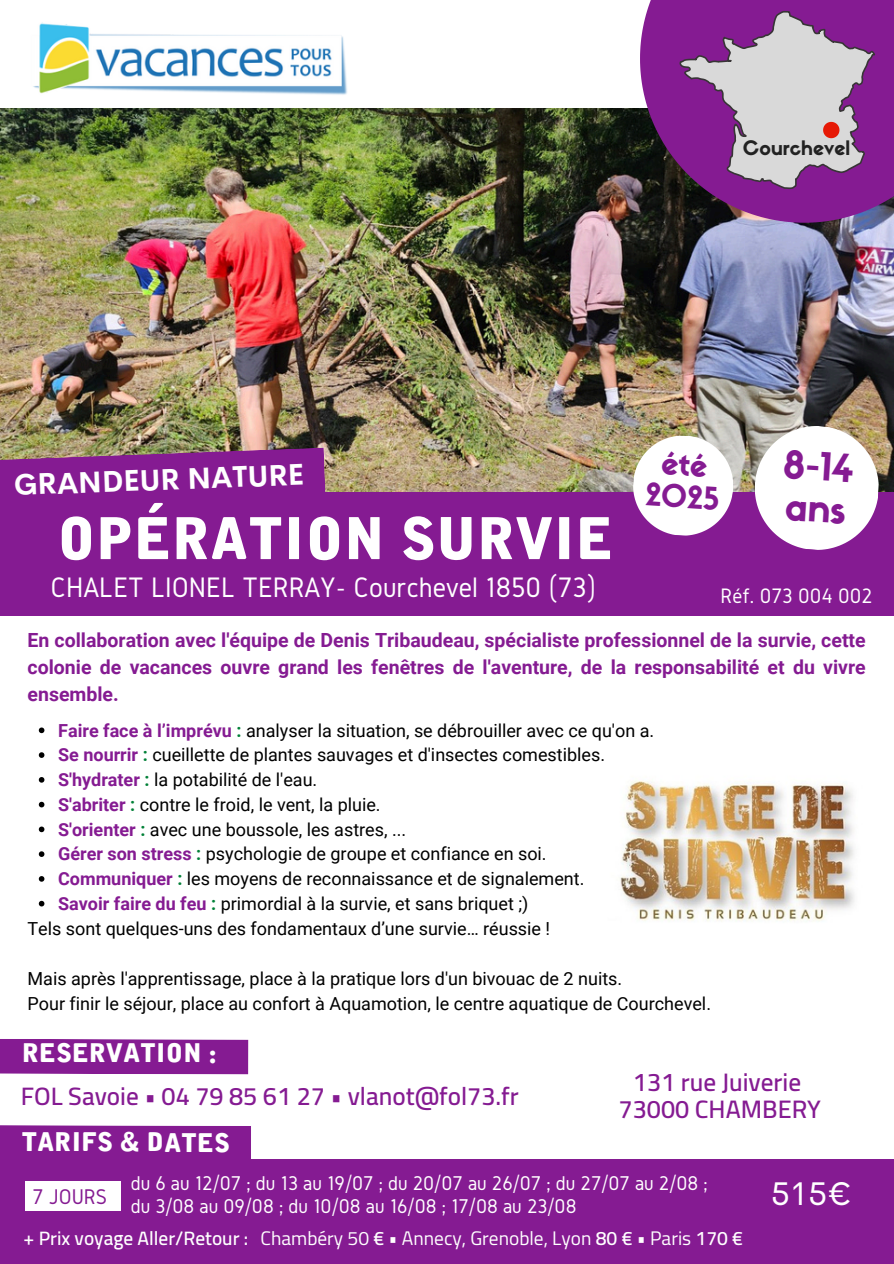
<style>
.page{position:relative;width:894px;height:1264px;background:#fff}
.page>*{position:absolute;margin:0;border:0;box-sizing:border-box;transform-origin:0 0}
.t1{font:57.15px "Alpha Ligue";color:#fff}
.t2{font:37.95px/41.7px "Sifonn Basic";color:#851b92}
.t3{font:33px "Cerebri Sans";color:#fff}
.t4{font:30.6px/32.7px "Sifonn Basic";color:#851b92;text-align:center}
.t5{font:29.25px "Gidole";color:#fff}
.t6{font:700 29.25px "Cerebri Sans";color:#fff}
.t7{font:25.65px "Alpha Ligue";letter-spacing:-.005em;color:#fff}
.t8{font:600 25.2px "Cairo";color:#851b92}
.t9{font:22.05px "Gidole";color:#851b92}
.t10{font:21.75px "Gidole";color:#fff}
.t11{font:20.7px "Gidole";color:#fff}
.t12{font:19.65px "Sifonn Basic";color:#222}
.t13{font:700 19.5px/27px "Roboto";color:#851b92;text-align:justify}
.t14{font:19.35px "Cairo";color:#fff}
.t15{font:600 19.35px "Cairo";color:#fff}
.t16{font:18px "Roboto";color:#000}
.s1{font-weight:700;color:#851b92}
.s2{font-weight:700;color:#008037}
.s3{font-weight:600}
</style>
<div class="page">
<img style="left:0;top:109px;width:893px;height:383px">
<div style="left:0;top:492px;width:893px;height:123px;background:#851b92"></div>
<svg style="left:750px;top:422px;width:132px;height:128px"></svg>
<svg style="left:640px;top:0;width:253px;height:223px;background:#6c2376"></svg>
<svg style="left:679px;top:11px;width:196px;height:178px;background:#ad7eb1"></svg>
<img style="left:33px;top:22px;width:314px;height:73px">
<svg style="left:0;top:447px;width:325px;height:45px;background:#872d8b"></svg>
<div style="left:0;top:1159px;width:893px;height:104px;background:#851b92"></div>
<div style="left:0;top:1125px;width:251px;height:34px;background:#851b92"></div>
<div style="left:25px;top:1180px;width:95px;height:30px;background:#fff"></div>
<div style="left:0;top:1039px;width:248px;height:35px;background:#851b92"></div>
<svg style="left:39px;top:727px;width:5px;height:6px"></svg>
<svg style="left:39px;top:752px;width:5px;height:6px"></svg>
<svg style="left:39px;top:777px;width:5px;height:5px"></svg>
<svg style="left:39px;top:801px;width:5px;height:6px"></svg>
<svg style="left:39px;top:826px;width:5px;height:6px"></svg>
<svg style="left:39px;top:851px;width:5px;height:6px"></svg>
<svg style="left:39px;top:876px;width:5px;height:5px"></svg>
<svg style="left:39px;top:900px;width:5px;height:6px"></svg>
<img style="left:620px;top:781px;width:234px;height:141px">
<svg style="left:629px;top:432px;width:107px;height:104px"></svg>
<p class="t12" style="left:742px;top:140px;width:109px">Courchevel</p>
<p class="t6" style="left:13px;top:466px;width:292px;rotate:-2deg">GRANDEUR NATURE</p>
<p class="t1" style="left:57px;top:517px;width:558px">OPÉRATION SURVIE</p>
<p class="t5" style="left:50px;top:571px;width:547px">CHALET LIONEL TERRAY- Courchevel 1850 (73)</p>
<p class="t4" style="left:648px;top:448px;width:76px;rotate:4deg">été<br>2025</p>
<p class="t2" style="left:784px;top:447px;width:72px;rotate:4deg">8-14 ans</p>
<p class="t10" style="left:720px;top:583px;width:153px">Réf. 073 004 002</p>
<p class="t13" style="left:28px;top:627px;width:839px">En collaboration avec l'équipe de Denis Tribaudeau, spécialiste professionnel de la survie, cette colonie de vacances ouvre grand les fenêtres de l'aventure, de la responsabilité et du vivre ensemble.</p>
<p class="t16" style="left:58px;top:719px;width:597px"><span class="s1">Faire face à l’imprévu</span> <span class="s2">:</span> analyser la situation, se débrouiller avec ce qu'on a.</p>
<p class="t16" style="left:58px;top:744px;width:548px"><span class="s1">Se nourrir</span> <span class="s2">:</span> cueillette de plantes sauvages et d'insectes comestibles.</p>
<h5 class="t16" style="left:58px;top:769px;width:260px"><span class="s1">S'hydrater</span> <span class="s2">:</span> la potabilité de l'eau.</h5>
<p class="t16" style="left:58px;top:794px;width:324px"><span class="s1">S'abriter</span> <span class="s2">:</span> contre le froid, le vent, la pluie.</p>
<h2 class="t16" style="left:58px;top:818px;width:349px"><span class="s1">S'orienter</span> <span class="s2">:</span> avec une boussole, les astres, ...</h2>
<p class="t16" style="left:58px;top:843px;width:490px"><span class="s1">Gérer son stress</span> <span class="s2">:</span> psychologie de groupe et confiance en soi.</p>
<h3 class="t16" style="left:58px;top:868px;width:527px"><span class="s1">Communiquer</span> <span class="s2">:</span> les moyens de reconnaissance et de signalement.</h3>
<h1 class="t16" style="left:58px;top:893px;width:471px"><span class="s1">Savoir faire du feu</span> <span class="s2">:</span> primordial à la survie, et sans briquet ;)</h1>
<h6 class="t16" style="left:28px;top:917px;width:524px">Tels sont quelques-uns des fondamentaux d’une survie… réussie !</h6>
<p class="t16" style="left:28px;top:968px;width:596px">Mais après l'apprentissage, place à la pratique lors d'un bivouac de 2 nuits.</p>
<p class="t16" style="left:28px;top:993px;width:684px">Pour finir le séjour, place au confort à Aquamotion, le centre aquatique de Courchevel.</p>
<p class="t7" style="left:22px;top:1043px;width:197px">RESERVATION :</p>
<p class="t8" style="left:21px;top:1081px;width:499px">FOL Savoie • 04 79 85 61 27 • vlanot@fol73.fr</p>
<p class="t8" style="left:632px;top:1067px;width:170px">131 rue Juiverie</p>
<p class="t8" style="left:618px;top:1094px;width:204px">73000 CHAMBERY</p>
<p class="t7" style="left:21px;top:1132px;width:210px">TARIFS &amp; DATES</p>
<p class="t9" style="left:32px;top:1184px;width:76px">7 JOURS</p>
<p class="t11" style="left:131px;top:1171px;width:578px">du 6 au 12/07 ; du 13 au 19/07 ; du 20/07 au 26/07 ; du 27/07 au 2/08 ;</p>
<p class="t11" style="left:131px;top:1194px;width:447px">du 3/08 au 09/08 ; du 10/08 au 16/08 ; 17/08 au 23/08</p>
<p class="t15" style="left:24px;top:1227px;width:226px">+ Prix voyage Aller/Retour :</p>
<p class="t14" style="left:260px;top:1227px;width:484px">Chambéry 50 <span class="s3">€</span> • Annecy, Grenoble, Lyon <span class="s3">80 €</span> • Paris <span class="s3">170 €</span></p>
<p class="t3" style="left:771px;top:1171px;width:82px">515€</p>
</div>
